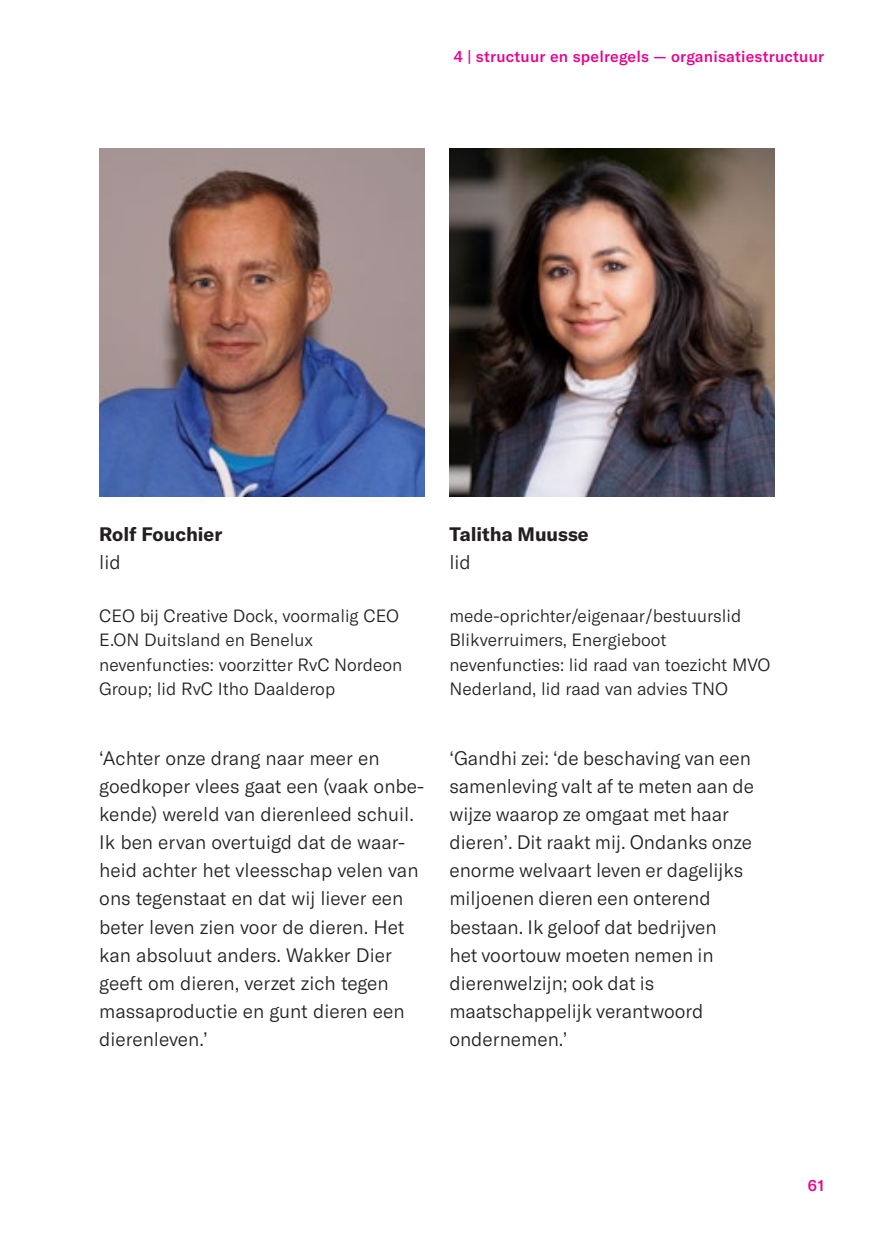
<style>
.page{position:relative;width:874px;height:1241px;background:#fff}
.page>*{position:absolute;margin:0;border:0;box-sizing:border-box;transform-origin:0 0}
.t1{font:300 19.25px/28px "GT America";color:#231f20}
.t2{font:700 19.25px "GT America";color:#231f20}
.t3{font:300 17.5px/24.5px "GT America";color:#231f20}
.t4{font:500 15.75px "GT America";letter-spacing:.015em;color:#ec008c}
</style>
<div class="page">
<img style="left:99px;top:149px;width:325px;height:347px">
<img style="left:449px;top:149px;width:325px;height:347px">
<p class="t4" style="left:453px;top:47px;width:372px">4 | structuur en spelregels — organisatiestructuur</p>
<p class="t2" style="left:99px;top:522px;width:124px">Rolf Fouchier</p>
<p class="t1" style="left:99px;top:548px;width:23px">lid</p>
<p class="t3" style="left:99px;top:603px;width:304px">CEO bij Creative Dock, voormalig CEO E.ON Duitsland en Benelux nevenfuncties: voorzitter RvC Nordeon Group; lid RvC Itho Daalderop</p>
<p class="t1" style="left:99px;top:744px;width:326px">‘Achter onze drang naar meer en goedkoper vlees gaat een (vaak onbe&shy;kende) wereld van dierenleed schuil.<br>Ik ben ervan overtuigd dat de waar&shy;heid achter het vleesschap velen van ons tegenstaat en dat wij liever een beter leven zien voor de dieren. Het kan absoluut anders. Wakker Dier geeft om dieren, verzet zich tegen massaproductie en gunt dieren een dierenleven.’</p>
<p class="t2" style="left:449px;top:522px;width:141px">Talitha Muusse</p>
<p class="t1" style="left:449px;top:548px;width:23px">lid</p>
<p class="t3" style="left:449px;top:603px;width:322px">mede-oprichter/eigenaar/bestuurslid Blikverruimers, Energieboot nevenfuncties: lid raad van toezicht MVO Nederland, lid raad van advies TNO</p>
<p class="t1" style="left:449px;top:744px;width:306px">‘Gandhi zei: ‘de beschaving van een samenleving valt af te meten aan de wijze waarop ze omgaat met haar dieren’. Dit raakt mij. Ondanks onze enorme welvaart leven er dagelijks miljoenen dieren een onterend bestaan. Ik geloof dat bedrijven<br>het voortouw moeten nemen in dierenwelzijn; ook dat is maatschappelijk verantwoord ondernemen.’</p>
<p class="t4" style="left:807px;top:1175px;width:18px">61</p>
</div>
